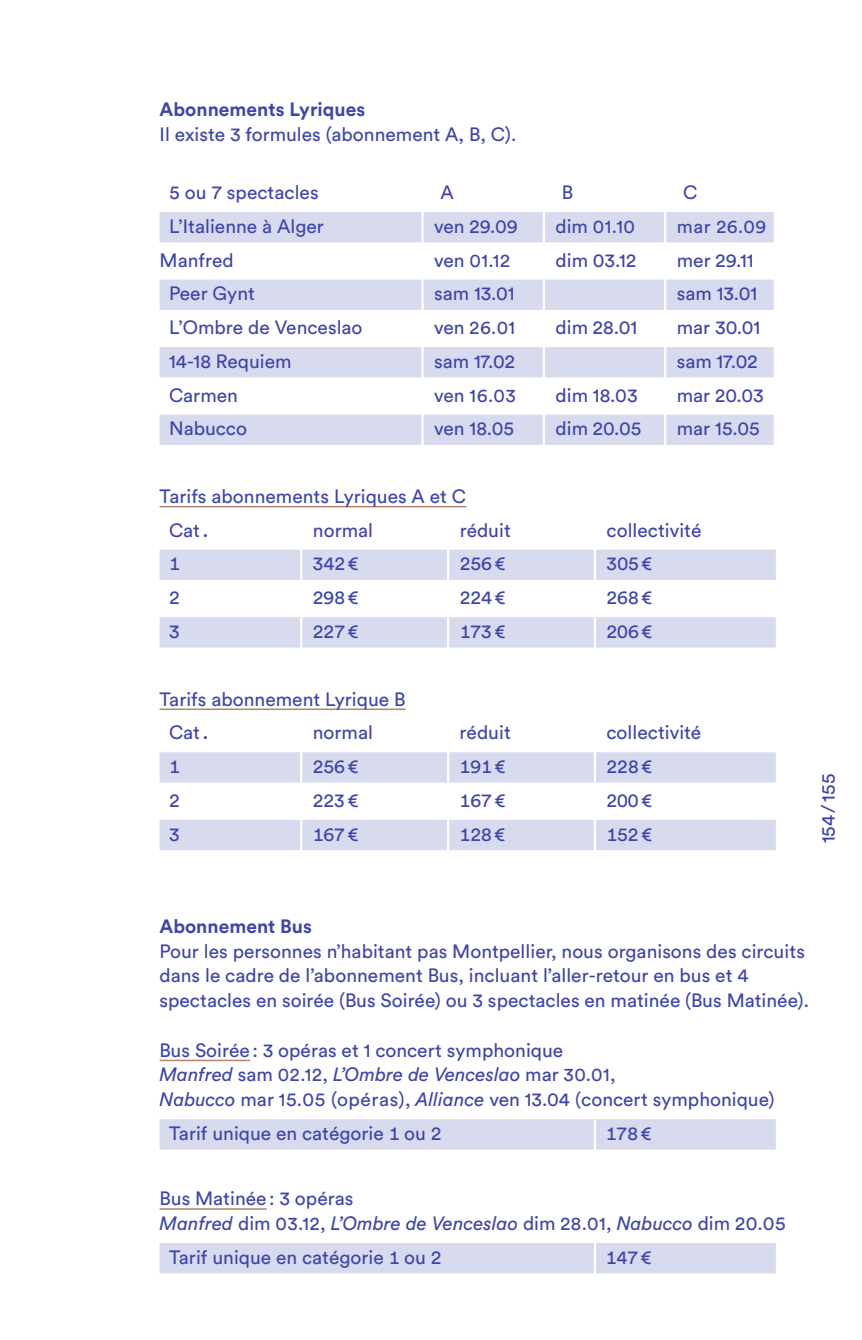
<style>
.page{position:relative;width:862px;height:1340px;background:#fff}
.page>*{position:absolute;margin:0;border:0;box-sizing:border-box;transform-origin:0 0}
.t1{font:19.12px/24.8px "Circular Pro";color:#3d44ac}
.t2{font:700 19.12px "Circular Pro";color:#3d44ac}
.t3{font:18.68px "Circular Pro";color:#3d44ac}
.s1{font-size:19.12px}
.s2{font-style:italic}
.s3{font-size:18.68px}
</style>
<div class="page">
<div style="left:159px;top:212px;width:614px;height:30px;background:#d8daee"></div>
<div style="left:159px;top:279px;width:614px;height:31px;background:#d8daee"></div>
<div style="left:159px;top:347px;width:614px;height:30px;background:#d8daee"></div>
<div style="left:159px;top:414px;width:614px;height:31px;background:#d8daee"></div>
<hr style="left:159px;top:506px;width:307px;height:1px;background:#b2876f">
<div style="left:159px;top:549px;width:616px;height:31px;background:#d8daee"></div>
<div style="left:159px;top:617px;width:616px;height:30px;background:#d8daee"></div>
<hr style="left:159px;top:708px;width:246px;height:2px;background:#b2876f">
<div style="left:159px;top:752px;width:616px;height:30px;background:#d8daee"></div>
<div style="left:159px;top:819px;width:616px;height:31px;background:#d8daee"></div>
<hr style="left:159px;top:1059px;width:91px;height:2px;background:#b2876f">
<div style="left:159px;top:1119px;width:616px;height:30px;background:#d8daee"></div>
<hr style="left:159px;top:1208px;width:107px;height:1px;background:#b2876f">
<div style="left:159px;top:1242px;width:616px;height:31px;background:#d8daee"></div>
<hr style="left:593px;top:517px;width:2px;height:143px;background:#fff">
<hr style="left:446px;top:517px;width:3px;height:143px;background:#fff">
<hr style="left:300px;top:517px;width:2px;height:136px;background:#fff">
<hr style="left:421px;top:206px;width:2px;height:240px;background:#fff">
<hr style="left:542px;top:206px;width:2px;height:240px;background:#fff">
<hr style="left:663px;top:206px;width:3px;height:248px;background:#fff">
<hr style="left:593px;top:1119px;width:2px;height:36px;background:#fff">
<hr style="left:593px;top:1239px;width:2px;height:46px;background:#fff">
<hr style="left:593px;top:725px;width:2px;height:133px;background:#fff">
<hr style="left:446px;top:712px;width:3px;height:146px;background:#fff">
<hr style="left:300px;top:725px;width:2px;height:133px;background:#fff">
<p class="t2" style="left:159px;top:96px;width:207px">Abonnements Lyriques</p>
<p class="t1" style="left:159px;top:121px;width:358px">Il existe 3 formules (abonnement A, B, C).</p>
<p class="t1" style="left:169px;top:179px;width:151px">5 ou 7 spectacles</p>
<p class="t1" style="left:440px;top:179px;width:15px">A</p>
<p class="t1" style="left:561px;top:179px;width:13px">B</p>
<p class="t1" style="left:682px;top:179px;width:16px">C</p>
<p class="t1" style="left:169px;top:213px;width:156px">L’Italienne à Alger</p>
<p class="t1" style="left:434px;top:213px;width:85px">ven 29.09</p>
<p class="t3" style="left:555px;top:214px;width:81px"><span class="s1">dim</span> 01.10</p>
<p class="t3" style="left:676px;top:214px;width:91px">mar 26.09</p>
<p class="t1" style="left:159px;top:247px;width:76px">Manfred</p>
<p class="t3" style="left:434px;top:247px;width:77px"><span class="s1">ven</span> 01.12</p>
<p class="t1" style="left:555px;top:247px;width:82px">dim 03.12</p>
<p class="t1" style="left:676px;top:247px;width:78px">mer 29.11</p>
<p class="t1" style="left:169px;top:280px;width:87px">Peer Gynt</p>
<p class="t1" style="left:434px;top:280px;width:82px">sam 13.01</p>
<p class="t1" style="left:676px;top:280px;width:82px">sam 13.01</p>
<p class="t1" style="left:169px;top:314px;width:195px">L’Ombre de Venceslao</p>
<p class="t3" style="left:434px;top:315px;width:82px"><span class="s1">ven</span> 26.01</p>
<p class="t1" style="left:555px;top:314px;width:83px">dim 28.01</p>
<p class="t1" style="left:676px;top:314px;width:85px">mar 30.01</p>
<p class="t1" style="left:169px;top:348px;width:124px">14-18 Requiem</p>
<p class="t1" style="left:434px;top:348px;width:82px">sam 17.02</p>
<p class="t1" style="left:676px;top:348px;width:82px">sam 17.02</p>
<p class="t1" style="left:169px;top:382px;width:70px">Carmen</p>
<p class="t3" style="left:434px;top:382px;width:83px"><span class="s1">ven</span> 16.03</p>
<p class="t1" style="left:555px;top:382px;width:84px">dim 18.03</p>
<p class="t1" style="left:676px;top:382px;width:88px">mar 20.03</p>
<p class="t1" style="left:169px;top:415px;width:79px">Nabucco</p>
<p class="t1" style="left:434px;top:415px;width:81px">ven 18.05</p>
<p class="t1" style="left:555px;top:415px;width:87px">dim 20.05</p>
<p class="t1" style="left:676px;top:415px;width:84px">mar 15.05</p>
<p class="t1" style="left:169px;top:478px;width:298px;line-height:33.8px;text-indent:-10px">Tarifs abonnements Lyriques A et C<br>Cat.</p>
<p class="t1" style="left:313px;top:517px;width:62px">normal</p>
<p class="t1" style="left:459px;top:517px;width:53px">réduit</p>
<p class="t1" style="left:606px;top:517px;width:96px">collectivité</p>
<p class="t1" style="left:169px;top:550px;width:12px">1</p>
<p class="t1" style="left:313px;top:550px;width:47px">342€</p>
<p class="t1" style="left:459px;top:550px;width:47px">256€</p>
<p class="t1" style="left:606px;top:550px;width:47px">305€</p>
<p class="t1" style="left:169px;top:584px;width:12px">2</p>
<p class="t1" style="left:312px;top:584px;width:47px">298€</p>
<p class="t1" style="left:459px;top:584px;width:47px">224€</p>
<p class="t1" style="left:606px;top:584px;width:47px">268€</p>
<p class="t1" style="left:169px;top:618px;width:12px">3</p>
<p class="t1" style="left:312px;top:618px;width:47px">227€</p>
<p class="t1" style="left:459px;top:618px;width:47px">173€</p>
<p class="t1" style="left:606px;top:618px;width:47px">206€</p>
<p class="t1" style="left:169px;top:681px;width:238px;line-height:33.8px;text-indent:-10px">Tarifs abonnement Lyrique B<br>Cat.</p>
<p class="t1" style="left:312px;top:719px;width:62px">normal</p>
<p class="t1" style="left:459px;top:719px;width:53px">réduit</p>
<p class="t1" style="left:606px;top:719px;width:96px">collectivité</p>
<p class="t1" style="left:169px;top:753px;width:12px">1</p>
<p class="t1" style="left:312px;top:753px;width:47px">256€</p>
<p class="t1" style="left:459px;top:753px;width:47px">191€</p>
<p class="t1" style="left:606px;top:753px;width:47px">228€</p>
<p class="t1" style="left:169px;top:787px;width:12px">2</p>
<p class="t1" style="left:312px;top:787px;width:47px">223€</p>
<p class="t1" style="left:459px;top:787px;width:47px">167€</p>
<p class="t1" style="left:606px;top:787px;width:47px">200€</p>
<p class="t1" style="left:169px;top:820px;width:12px">3</p>
<p class="t1" style="left:312px;top:820px;width:47px">167€</p>
<p class="t1" style="left:459px;top:820px;width:47px">128€</p>
<p class="t1" style="left:606px;top:820px;width:47px">152€</p>
<p class="t1" style="left:814px;top:843px;width:71px;rotate:-90deg">154/ 155</p>
<p class="t2" style="left:159px;top:913px;width:154px">Abonnement Bus</p>
<p class="t1" style="left:159px;top:937px;width:650px">Pour les personnes n’habitant pas Montpellier, nous organisons des circuits dans le cadre de l’abonnement Bus, incluant l’aller-retour en bus et 4 spectacles en soirée (Bus Soirée) ou 3 spectacles en matinée (Bus Matinée).</p>
<p class="t1" style="left:159px;top:1036px;width:616px">Bus Soirée: 3 opéras et 1 concert symphonique<br><span class="s2">Manfred</span> sam <span class="s3">02.12</span>, <span class="s2">L’Ombre de Venceslao</span> mar <span class="s3">30.01</span>,<br><span class="s2">Nabucco</span> mar <span class="s3">1</span>5.05 (opéras), <span class="s2">Alliance</span> ven 13.04 <span class="s3">(</span>concert symphonique)</p>
<p class="t1" style="left:169px;top:1120px;width:274px">Tarif unique en catégorie 1 ou 2</p>
<p class="t1" style="left:605px;top:1120px;width:47px">178€</p>
<p class="t1" style="left:159px;top:1185px;width:627px">Bus Matinée: 3 opéras<br><span class="s2">Manfred</span> dim <span class="s3">03.12</span>, <span class="s2">L’Ombre de Venceslao</span> dim <span class="s3">28.01</span>, <span class="s2">Nabucco</span> dim 20.05</p>
<p class="t1" style="left:169px;top:1243px;width:274px">Tarif unique en catégorie 1 ou 2</p>
<p class="t1" style="left:605px;top:1243px;width:47px">147€</p>
</div>
